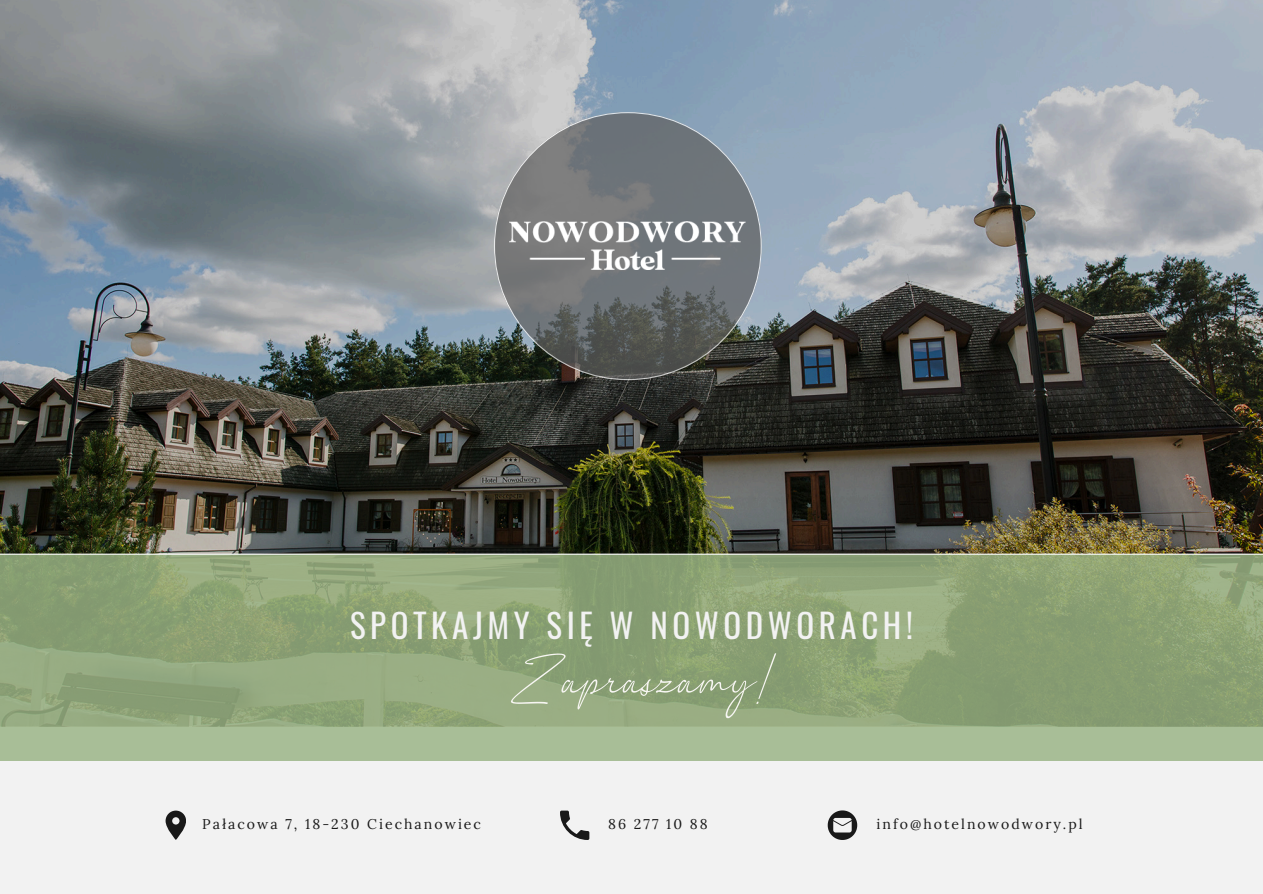
<style>
.page{position:relative;width:1263px;height:894px;background:#fff}
.page>*{position:absolute;margin:0;border:0;box-sizing:border-box;transform-origin:0 0}
.t1{font:105px "The Bigmaker";color:#f7f6f2}
.t2{font:33px "Oswald";letter-spacing:.14em;color:#f2f2f2}
.t3{font:14.1px "Lora";letter-spacing:.145em;color:#191919}
</style>
<div class="page">
<div style="left:0;top:0;width:1263px;height:893px;background:#f2f2f2"></div>
<img style="left:0;top:0;width:1263px;height:553px">
<svg style="left:166px;top:810px;width:20px;height:29px"></svg>
<svg style="left:560px;top:810px;width:29px;height:29px"></svg>
<svg style="left:828px;top:810px;width:29px;height:29px"></svg>
<svg style="left:0;top:554px;width:1263px;height:206px;background:#92a77d"></svg>
<svg style="left:494px;top:112px;width:268px;height:268px;background:#6f7577"></svg>
<img style="left:509px;top:221px;width:237px;height:48px">
<hr style="left:0;top:553px;width:1263px;height:1px;background:#fff">
<p class="t2" style="left:350px;top:599px;width:564px">SPOTKAJMY SIĘ W NOWODWORACH!</p>
<h1 class="t1" style="left:510px;top:629px;width:267px">Zapraszamy!</h1>
<p class="t3" style="left:202px;top:814px;width:280px">Pałacowa 7, 18-230 Ciechanowiec</p>
<p class="t3" style="left:608px;top:814px;width:101px">86 277 10 88</p>
<h2 class="t3" style="left:877px;top:814px;width:208px">info@hotelnowodwory.pl</h2>
</div>
